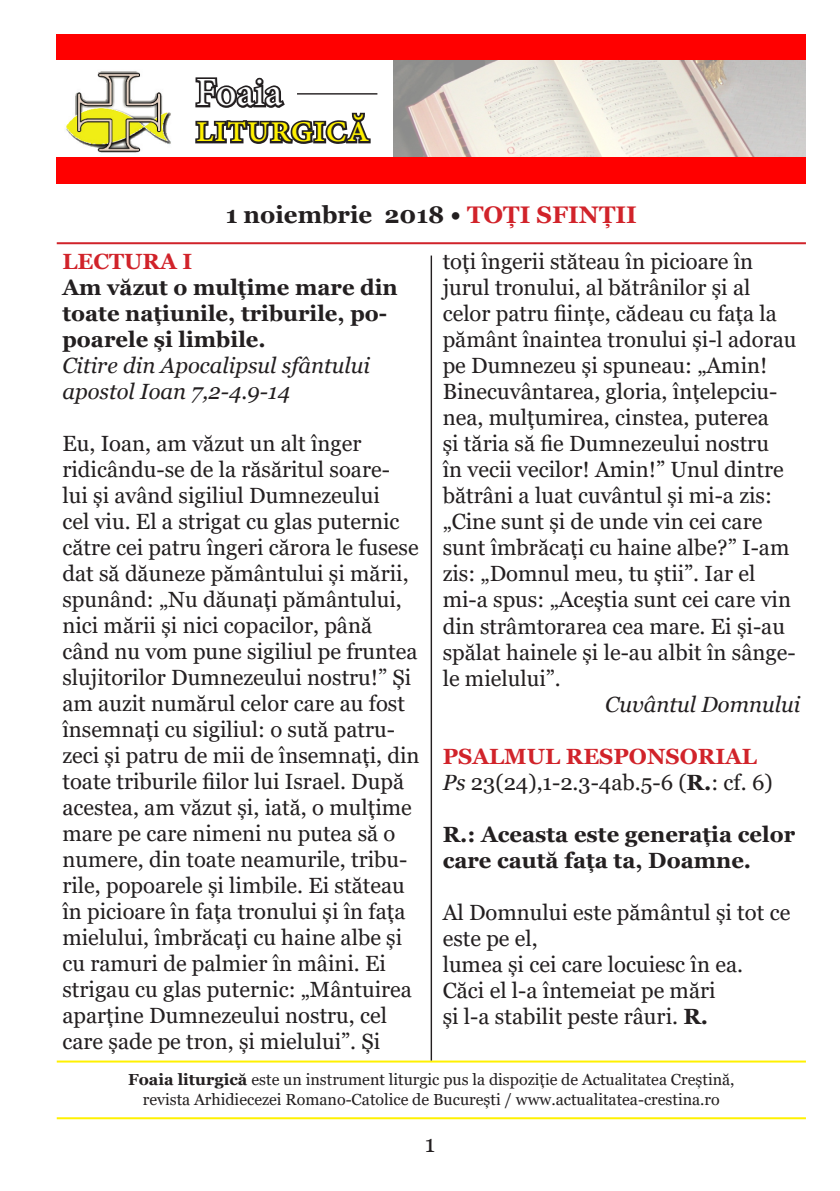
<style>
.page{position:relative;width:840px;height:1191px;background:#fff}
.page>*{position:absolute;margin:0;border:0;box-sizing:border-box;transform-origin:0 0}
.t1{font:40px "Minion Pro";color:#fff101}
.t2{font:40px "Minion Pro";color:#fff}
.t3{font:700 24px "Georgia";color:#231f20}
.t4{font:24px "Georgia";color:#231f20}
.t5{font:22px/26px "Georgia";color:#231f20}
.t6{font:700 22px/26px "Georgia";color:#231f20}
.t7{font:italic 22px/26px "Georgia";color:#231f20}
.t8{font:700 22px "Georgia";color:#d1232a}
.t9{font:16px/19.2px "Georgia";color:#231f20;text-align:center}
.s1{color:#d1232a}
.s2{font-style:italic}
.s3{font-weight:700}
</style>
<div class="page">
<img style="left:393px;top:60px;width:412px;height:98px">
<img style="left:57px;top:71px;width:115px;height:87px">
<div style="left:57px;top:158px;width:748px;height:26px;background:#f00"></div>
<hr style="left:57px;top:242px;width:748px;height:2px;background:#d1232a">
<hr style="left:57px;top:1117px;width:748px;height:2px;background:#fff101">
<hr style="left:57px;top:1060px;width:748px;height:2px;background:#fff101">
<div style="left:57px;top:34px;width:748px;height:26px;background:#f00"></div>
<svg style="left:195px;top:77px;width:176px;height:67px"></svg>
<hr style="left:297px;top:93px;width:80px;height:2px;background:#231f20">
<hr style="left:430px;top:255px;width:2px;height:805px;background:#231f20">
<h1 class="t2" style="left:196px;top:66px;width:88px">Foaia</h1>
<h1 class="t1" style="left:196px;top:102px;width:175px">liturgică</h1>
<p class="t3" style="left:225px;top:199px;width:412px">1 noiembrie 2018 • <span class="s1">TOȚI SFINȚII</span></p>
<p class="t8" style="left:62px;top:247px;width:131px">LECTURA I</p>
<p class="t6" style="left:62px;top:274px;width:337px">Am văzut o mulţime mare din toate naţiunile, triburile, po&shy;poarele şi limbile.</p>
<p class="t7" style="left:62px;top:353px;width:309px">Citire din Apocalipsul sfântului apostol Ioan 7,2-4.9-14</p>
<p class="t5" style="left:62px;top:431px;width:358px">Eu, Ioan, am văzut un alt înger ridicându-se de la răsăritul soare&shy;lui şi având sigiliul Dumnezeului<br>cel viu. El a strigat cu glas puternic către cei patru îngeri cărora le fusese dat să dăuneze pământului şi mării, spunând: „Nu dăunaţi pământului, nici mării şi nici copacilor, până când nu vom pune sigiliul pe fruntea slujitorilor Dumnezeului nostru!” Şi am auzit numărul celor care au fost însemnaţi cu sigiliul: o sută patru&shy;zeci şi patru de mii de însemnaţi, din toate triburile fiilor lui Israel. După acestea, am văzut şi, iată, o mulţime mare pe care nimeni nu putea să o numere, din toate neamurile, tribu&shy;rile, popoarele şi limbile. Ei stăteau în picioare în faţa tronului şi în faţa mielului, îmbrăcaţi cu haine albe şi cu ramuri de palmier în mâini. Ei strigau cu glas puternic: „Mântuirea aparţine Dumnezeului nostru, cel care şade pe tron, şi mielului”. Şi</p>
<p class="t5" style="left:442px;top:249px;width:355px">toţi îngerii stăteau în picioare în jurul tronului, al bătrânilor şi al celor patru fiinţe, cădeau cu faţa la pământ înaintea tronului şi-l adorau pe Dumnezeu şi spuneau: „Amin!<br>Binecuvântarea, gloria, înţelepciu&shy;nea, mulţumirea, cinstea, puterea<br>şi tăria să fie Dumnezeului nostru<br>în vecii vecilor! Amin!” Unul dintre bătrâni a luat cuvântul şi mi-a zis: „Cine sunt şi de unde vin cei care sunt îmbrăcaţi cu haine albe?” I-am zis: „Domnul meu, tu ştii”. Iar el mi-a spus: „Aceştia sunt cei care vin din strâmtorarea cea mare. Ei şi-au spălat hainele şi le-au albit în sânge&shy;le mielului”.</p>
<p class="t7" style="left:605px;top:691px;width:196px">Cuvântul Domnului</p>
<p class="t8" style="left:442px;top:742px;width:316px">PSALMUL RESPONSORIAL</p>
<p class="t5" style="left:442px;top:769px;width:331px"><span class="s2">Ps</span> 23(24),1-2.3-4ab.5-6 (<span class="s3">R.</span>: cf. 6)</p>
<p class="t6" style="left:442px;top:821px;width:354px">R.: Aceasta este generaţia celor care caută faţa ta, Doamne.</p>
<p class="t5" style="left:442px;top:899px;width:349px">Al Domnului este pământul şi tot ce este pe el,</p>
<p class="t5" style="left:442px;top:951px;width:302px">lumea şi cei care locuiesc în ea.</p>
<p class="t5" style="left:442px;top:977px;width:274px">Căci el l-a întemeiat pe mări</p>
<p class="t5" style="left:442px;top:1003px;width:267px">şi l-a stabilit peste râuri. <span class="s3">R.</span></p>
<p class="t9" style="left:128px;top:1070px;width:607px"><span class="s3">Foaia liturgică</span> este un instrument liturgic pus la dispoziție de Actualitatea Creștină, revista Arhidiecezei Romano-Catolice de București / www.actualitatea-crestina.ro</p>
<p class="t4" style="left:424px;top:1129px;width:12px">1</p>
</div>
